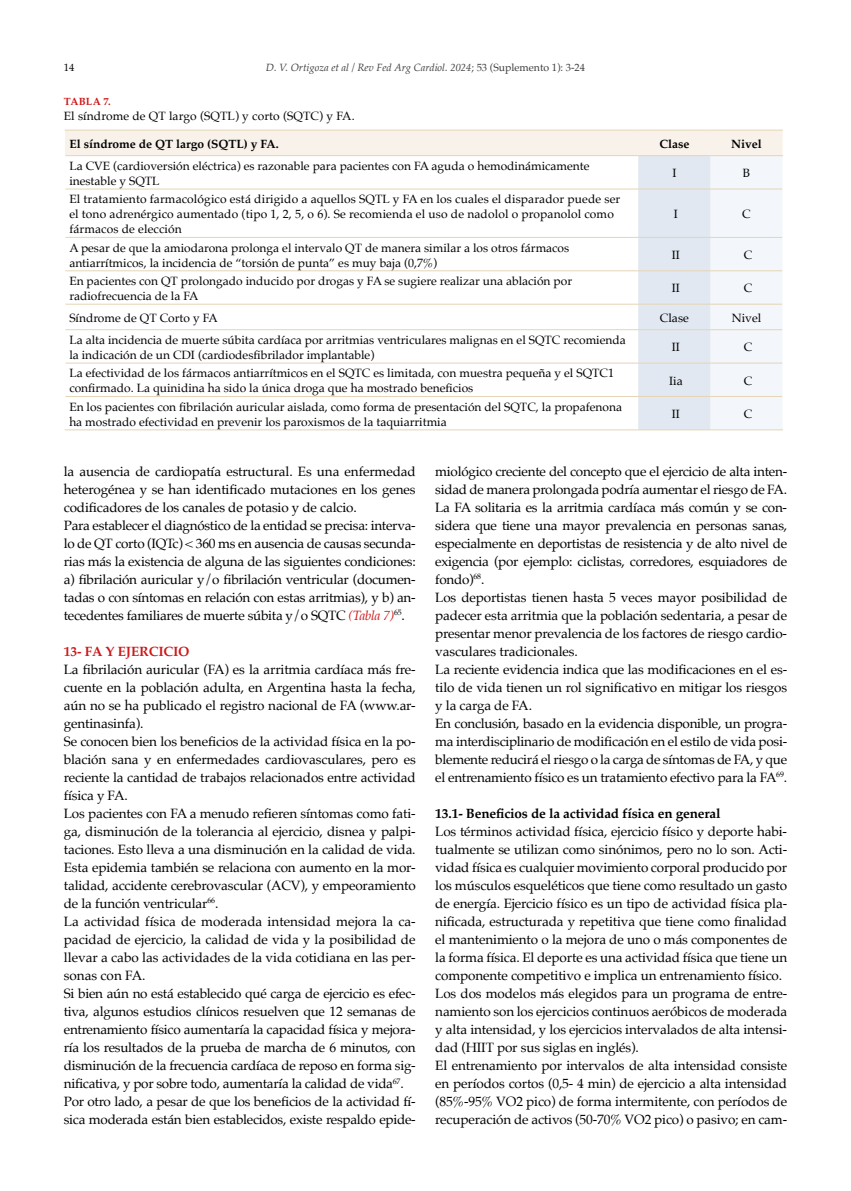
<style>
.page{position:relative;width:851px;height:1191px;background:#fff}
.page>*{position:absolute;margin:0;border:0;box-sizing:border-box;transform-origin:0 0}
.t1{font:13.5px/18px "Palatino";letter-spacing:-.01em;color:#000}
.t2{font:700 13.5px "Palatino";letter-spacing:-.01em;color:#000}
.t3{font:700 13.5px "Palatino";letter-spacing:-.01em;color:#cd1719}
.t4{font:12px/15px "Palatino";color:#000}
.t5{font:700 12px "Palatino";color:#000}
.t6{font:italic 10.5px "Palatino";color:#3c3c3b}
.t7{font:700 10.5px "Palatino";letter-spacing:.01em;color:#cd1719}
.t8{font:10.5px "Palatino";color:#000}
.s1{font-style:normal}
.s2{font-style:italic;color:#cd1719}
</style>
<div class="page">
<svg style="left:65px;top:131px;width:717px;height:298px"></svg>
<hr style="left:65px;top:130px;width:573px;height:1px;background:#e6d4b6">
<hr style="left:638px;top:130px;width:72px;height:1px;background:#e6d4b6">
<hr style="left:710px;top:130px;width:72px;height:1px;background:#e6d4b6">
<hr style="left:65px;top:155px;width:573px;height:1px;background:#e6d4b6">
<hr style="left:638px;top:155px;width:72px;height:1px;background:#e6d4b6">
<hr style="left:710px;top:155px;width:72px;height:1px;background:#e6d4b6">
<hr style="left:65px;top:189px;width:573px;height:1px;background:#e6d4b6">
<hr style="left:638px;top:189px;width:72px;height:1px;background:#e6d4b6">
<hr style="left:710px;top:189px;width:72px;height:1px;background:#e6d4b6">
<hr style="left:65px;top:237px;width:573px;height:1px;background:#e6d4b6">
<hr style="left:638px;top:237px;width:72px;height:1px;background:#e6d4b6">
<hr style="left:710px;top:237px;width:72px;height:1px;background:#e6d4b6">
<hr style="left:65px;top:270px;width:573px;height:1px;background:#e6d4b6">
<hr style="left:638px;top:270px;width:72px;height:1px;background:#e6d4b6">
<hr style="left:710px;top:270px;width:72px;height:1px;background:#e6d4b6">
<hr style="left:65px;top:304px;width:573px;height:1px;background:#e6d4b6">
<hr style="left:638px;top:304px;width:72px;height:1px;background:#e6d4b6">
<hr style="left:710px;top:304px;width:72px;height:1px;background:#e6d4b6">
<hr style="left:65px;top:329px;width:573px;height:1px;background:#e6d4b6">
<hr style="left:638px;top:329px;width:72px;height:1px;background:#e6d4b6">
<hr style="left:710px;top:329px;width:72px;height:1px;background:#e6d4b6">
<hr style="left:65px;top:363px;width:573px;height:1px;background:#e6d4b6">
<hr style="left:638px;top:363px;width:72px;height:1px;background:#e6d4b6">
<hr style="left:710px;top:363px;width:72px;height:1px;background:#e6d4b6">
<hr style="left:65px;top:396px;width:573px;height:1px;background:#e6d4b6">
<hr style="left:638px;top:396px;width:72px;height:1px;background:#e6d4b6">
<hr style="left:710px;top:396px;width:72px;height:1px;background:#e6d4b6">
<hr style="left:65px;top:429px;width:573px;height:1px;background:#e6d4b6">
<hr style="left:638px;top:429px;width:72px;height:1px;background:#e6d4b6">
<hr style="left:710px;top:429px;width:72px;height:1px;background:#e6d4b6">
<p class="t8" style="left:64px;top:58px;width:12px">14</p>
<p class="t6" style="left:266px;top:58px;width:320px">D. V. Ortigoza et al / Rev Fed Arg Cardiol. 2024<span class="s1">; 53 (Suplemento 1): 3-24</span></p>
<p class="t7" style="left:64px;top:93px;width:49px">TABLA 7.</p>
<p class="t4" style="left:64px;top:109px;width:292px">El síndrome de QT largo (SQTL) y corto (SQTC) y FA.</p>
<p class="t5" style="left:69px;top:133px;width:211px">El síndrome de QT largo (SQTL) y FA.</p>
<p class="t5" style="left:659px;top:133px;width:31px">Clase</p>
<p class="t5" style="left:731px;top:133px;width:32px">Nivel</p>
<p class="t4" style="left:69px;top:158px;width:521px">La CVE (cardioversión eléctrica) es razonable para pacientes con FA aguda o hemodinámicamente inestable y SQTL</p>
<p class="t4" style="left:672px;top:166px;width:6px">I</p>
<p class="t4" style="left:742px;top:166px;width:9px">B</p>
<p class="t4" style="left:69px;top:191px;width:552px">El tratamiento farmacológico está dirigido a aquellos SQTL y FA en los cuales el disparador puede ser el tono adrenérgico aumentado (tipo 1, 2, 5, o 6). Se recomienda el uso de nadolol o propanolol como fármacos de elección</p>
<p class="t4" style="left:673px;top:206px;width:6px">I</p>
<p class="t4" style="left:742px;top:206px;width:10px">C</p>
<p class="t4" style="left:69px;top:240px;width:501px">A pesar de que la amiodarona prolonga el intervalo QT de manera similar a los otros fármacos antiarrítmicos, la incidencia de “torsión de punta” es muy baja (0,7%)</p>
<p class="t4" style="left:671px;top:247px;width:10px">II</p>
<p class="t4" style="left:743px;top:247px;width:10px">C</p>
<p class="t4" style="left:69px;top:273px;width:504px">En pacientes con QT prolongado inducido por drogas y FA se sugiere realizar una ablación por radiofrecuencia de la FA</p>
<p class="t4" style="left:671px;top:281px;width:10px">II</p>
<p class="t4" style="left:743px;top:281px;width:10px">C</p>
<p class="t4" style="left:69px;top:310px;width:150px">Síndrome de QT Corto y FA</p>
<p class="t4" style="left:660px;top:310px;width:30px">Clase</p>
<p class="t4" style="left:731px;top:310px;width:31px">Nivel</p>
<p class="t4" style="left:69px;top:332px;width:558px">La alta incidencia de muerte súbita cardíaca por arritmias ventriculares malignas en el SQTC recomienda la indicación de un CDI (cardiodesfibrilador implantable)</p>
<p class="t4" style="left:671px;top:340px;width:10px">II</p>
<p class="t4" style="left:743px;top:340px;width:10px">C</p>
<p class="t4" style="left:69px;top:365px;width:546px">La efectividad de los fármacos antiarrítmicos en el SQTC es limitada, con muestra pequeña y el SQTC1 confirmado. La quinidina ha sido la única droga que ha mostrado beneficios</p>
<p class="t4" style="left:669px;top:373px;width:15px">Iia</p>
<p class="t4" style="left:743px;top:373px;width:10px">C</p>
<p class="t4" style="left:69px;top:399px;width:554px">En los pacientes con fibrilación auricular aislada, como forma de presentación del SQTC, la propafenona ha mostrado efectividad en prevenir los paroxismos de la taquiarritmia</p>
<p class="t4" style="left:671px;top:406px;width:10px">II</p>
<p class="t4" style="left:743px;top:406px;width:10px">C</p>
<p class="t1" style="left:64px;top:462px;width:353px">la ausencia de cardiopatía estructural. Es una enfermedad heterogénea y se han identificado mutaciones en los genes codificadores de los canales de potasio y de calcio.<br>Para establecer el diagnóstico de la entidad se precisa: interva&shy;lo de QT corto (IQTc) &lt; 360 ms en ausencia de causas secunda&shy;rias más la existencia de alguna de las siguientes condiciones: a) fibrilación auricular y/o fibrilación ventricular (documen&shy;tadas o con síntomas en relación con estas arritmias), y b) an&shy;tecedentes familiares de muerte súbita y/o SQTC <span class="s2">(Tabla 7)</span><sup>65</sup>.</p>
<p class="t3" style="left:64px;top:640px;width:127px">13- FA Y EJERCICIO</p>
<p class="t1" style="left:64px;top:660px;width:353px">La fibrilación auricular (FA) es la arritmia cardíaca más fre&shy;cuente en la población adulta, en Argentina hasta la fecha, aún no se ha publicado el registro nacional de FA (www.ar&shy;gentinasinfa).<br>Se conocen bien los beneficios de la actividad física en la po&shy;blación sana y en enfermedades cardiovasculares, pero es reciente la cantidad de trabajos relacionados entre actividad física y FA.<br>Los pacientes con FA a menudo refieren síntomas como fati&shy;ga, disminución de la tolerancia al ejercicio, disnea y palpi&shy;taciones. Esto lleva a una disminución en la calidad de vida.<br>Esta epidemia también se relaciona con aumento en la mor&shy;talidad, accidente cerebrovascular (ACV), y empeoramiento de la función ventricular<sup>66</sup>.<br>La actividad física de moderada intensidad mejora la ca&shy;pacidad de ejercicio, la calidad de vida y la posibilidad de llevar a cabo las actividades de la vida cotidiana en las per&shy;sonas con FA.<br>Si bien aún no está establecido qué carga de ejercicio es efec&shy;tiva, algunos estudios clínicos resuelven que 12 semanas de entrenamiento físico aumentaría la capacidad física y mejora&shy;ría los resultados de la prueba de marcha de 6 minutos, con disminución de la frecuencia cardíaca de reposo en forma sig&shy;nificativa, y por sobre todo, aumentaría la calidad de vida<sup>67</sup>.<br>Por otro lado, a pesar de que los beneficios de la actividad fí&shy;sica moderada están bien establecidos, existe respaldo epide-</p>
<p class="t1" style="left:435px;top:462px;width:353px">miológico creciente del concepto que el ejercicio de alta inten&shy;sidad de manera prolongada podría aumentar el riesgo de FA.<br>La FA solitaria es la arritmia cardíaca más común y se con&shy;sidera que tiene una mayor prevalencia en personas sanas, especialmente en deportistas de resistencia y de alto nivel de exigencia (por ejemplo: ciclistas, corredores, esquiadores de fondo)<sup>68</sup>.<br>Los deportistas tienen hasta 5 veces mayor posibilidad de padecer esta arritmia que la población sedentaria, a pesar de presentar menor prevalencia de los factores de riesgo cardio&shy;vasculares tradicionales.<br>La reciente evidencia indica que las modificaciones en el es&shy;tilo de vida tienen un rol significativo en mitigar los riesgos y la carga de FA.<br>En conclusión, basado en la evidencia disponible, un progra&shy;ma interdisciplinario de modificación en el estilo de vida posi&shy;blemente reducirá el riesgo o la carga de síntomas de FA, y que el entrenamiento físico es un tratamiento efectivo para la FA<sup>69</sup>.</p>
<p class="t2" style="left:435px;top:802px;width:287px">13.1- Beneficios de la actividad física en general</p>
<p class="t1" style="left:435px;top:822px;width:353px">Los términos actividad física, ejercicio físico y deporte habi&shy;tualmente se utilizan como sinónimos, pero no lo son. Acti&shy;vidad física es cualquier movimiento corporal producido por los músculos esqueléticos que tiene como resultado un gasto de energía. Ejercicio físico es un tipo de actividad física pla&shy;nificada, estructurada y repetitiva que tiene como finalidad el mantenimiento o la mejora de uno o más componentes de la forma física. El deporte es una actividad física que tiene un componente competitivo e implica un entrenamiento físico.<br>Los dos modelos más elegidos para un programa de entre&shy;namiento son los ejercicios continuos aeróbicos de moderada y alta intensidad, y los ejercicios intervalados de alta intensi&shy;dad (HIIT por sus siglas en inglés).<br>El entrenamiento por intervalos de alta intensidad consiste en períodos cortos (0,5- 4 min) de ejercicio a alta intensidad (85%-95% VO2 pico) de forma intermitente, con períodos de recuperación de activos (50-70% VO2 pico) o pasivo; en cam-</p>
</div>
